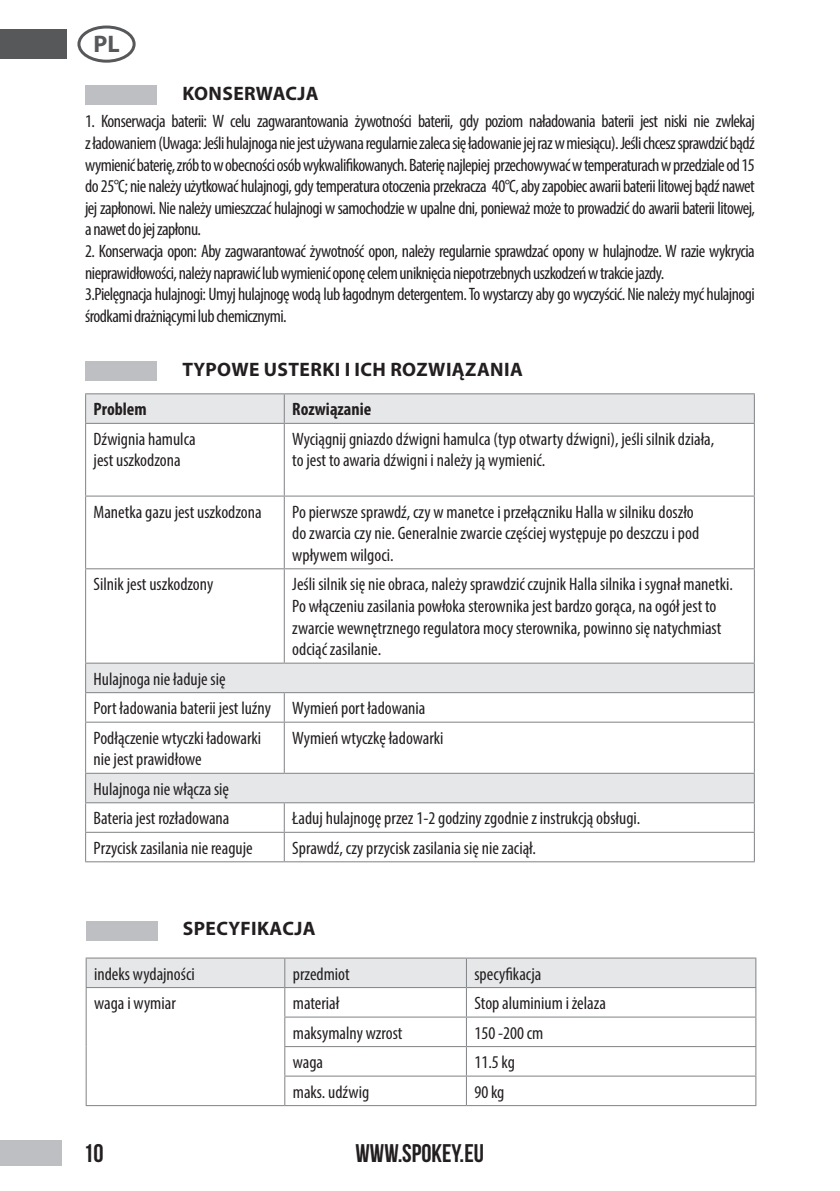
<style>
.page{position:relative;width:840px;height:1191px;background:#fff}
.page>*{position:absolute;margin:0;border:0;box-sizing:border-box;transform-origin:0 0}
.t1{font:25.6px "Bebas Neue";color:#231f20}
.t2{font:700 24px "Myriad Pro";color:#57585a}
.t3{font:700 19.6px "Myriad Pro";letter-spacing:.02em;color:#231f20}
.t4{font:condensed 18px/21.6px "Myriad Pro";color:#231f20}
.t5{font:condensed 18px/21.6px "Myriad Pro";letter-spacing:-.03em;color:#231f20}
.t6{font:700 condensed 18px "Myriad Pro";color:#231f20}
</style>
<div class="page">
<div style="left:0;top:1140px;width:61px;height:25px;background:#bebfc2"></div>
<div style="left:0;top:29px;width:66px;height:30px;background:#57585a"></div>
<div style="left:77px;top:26px;width:58px;height:37px;border:3px solid #57585a;border-radius:50%"></div>
<div style="left:85px;top:85px;width:72px;height:20px;background:#bebfc2"></div>
<div style="left:85px;top:361px;width:72px;height:20px;background:#bebfc2"></div>
<svg style="left:86px;top:394px;width:667px;height:408px"></svg>
<hr style="left:284px;top:393px;width:470px;height:1px;background:#808285">
<svg style="left:753px;top:394px;width:1px;height:29px"></svg>
<hr style="left:753px;top:424px;width:1px;height:71px;background:#808285">
<hr style="left:753px;top:496px;width:1px;height:72px;background:#808285">
<hr style="left:753px;top:569px;width:1px;height:93px;background:#808285">
<svg style="left:753px;top:663px;width:1px;height:58px"></svg>
<hr style="left:753px;top:722px;width:1px;height:50px;background:#808285">
<svg style="left:753px;top:773px;width:1px;height:88px"></svg>
<hr style="left:284px;top:423px;width:470px;height:1px;background:#808285">
<hr style="left:284px;top:495px;width:470px;height:1px;background:#808285">
<hr style="left:284px;top:568px;width:470px;height:1px;background:#808285">
<hr style="left:284px;top:662px;width:470px;height:1px;background:#808285">
<hr style="left:284px;top:692px;width:470px;height:1px;background:#808285">
<hr style="left:284px;top:721px;width:470px;height:1px;background:#808285">
<hr style="left:284px;top:772px;width:470px;height:1px;background:#808285">
<hr style="left:284px;top:802px;width:470px;height:1px;background:#808285">
<hr style="left:284px;top:831px;width:470px;height:1px;background:#808285">
<hr style="left:284px;top:861px;width:470px;height:1px;background:#808285">
<hr style="left:85px;top:393px;width:199px;height:1px;background:#808285">
<svg style="left:85px;top:394px;width:1px;height:29px"></svg>
<svg style="left:283px;top:394px;width:1px;height:29px"></svg>
<hr style="left:85px;top:423px;width:199px;height:1px;background:#808285">
<hr style="left:85px;top:424px;width:1px;height:71px;background:#808285">
<hr style="left:283px;top:424px;width:1px;height:71px;background:#808285">
<hr style="left:85px;top:495px;width:199px;height:1px;background:#808285">
<hr style="left:85px;top:496px;width:1px;height:72px;background:#808285">
<hr style="left:283px;top:496px;width:1px;height:72px;background:#808285">
<hr style="left:85px;top:568px;width:199px;height:1px;background:#808285">
<hr style="left:85px;top:569px;width:1px;height:93px;background:#808285">
<hr style="left:283px;top:569px;width:1px;height:93px;background:#808285">
<hr style="left:85px;top:662px;width:199px;height:1px;background:#808285">
<hr style="left:85px;top:692px;width:199px;height:1px;background:#808285">
<svg style="left:85px;top:663px;width:1px;height:58px"></svg>
<svg style="left:283px;top:693px;width:1px;height:28px"></svg>
<hr style="left:85px;top:721px;width:199px;height:1px;background:#808285">
<hr style="left:85px;top:722px;width:1px;height:50px;background:#808285">
<hr style="left:283px;top:722px;width:1px;height:50px;background:#808285">
<hr style="left:85px;top:772px;width:199px;height:1px;background:#808285">
<hr style="left:85px;top:802px;width:199px;height:1px;background:#808285">
<hr style="left:85px;top:831px;width:199px;height:1px;background:#808285">
<svg style="left:85px;top:773px;width:1px;height:88px"></svg>
<svg style="left:283px;top:803px;width:1px;height:58px"></svg>
<hr style="left:85px;top:861px;width:199px;height:1px;background:#808285">
<div style="left:86px;top:920px;width:71px;height:20px;background:#bebfc2"></div>
<hr style="left:284px;top:957px;width:182px;height:1px;background:#808285">
<hr style="left:466px;top:957px;width:290px;height:1px;background:#808285">
<hr style="left:284px;top:1105px;width:182px;height:1px;background:#808285">
<hr style="left:466px;top:1105px;width:290px;height:1px;background:#808285">
<hr style="left:86px;top:957px;width:198px;height:1px;background:#808285">
<hr style="left:86px;top:1105px;width:198px;height:1px;background:#808285">
<svg style="left:86px;top:958px;width:670px;height:147px"></svg>
<h2 class="t2" style="left:93px;top:28px;width:28px">PL</h2>
<p class="t3" style="left:182px;top:80px;width:138px">KONSERWACJA</p>
<p class="t4" style="left:85px;top:110px;width:671px;text-align:justify">1. Konserwacja baterii: W celu zagwarantowania żywotności baterii, gdy poziom naładowania baterii jest niski nie zwlekaj z ładowaniem (Uwaga: Jeśli hulajnoga nie jest używana regularnie zaleca się ładowanie jej raz w miesiącu). Jeśli chcesz sprawdzić bądź wymienić baterię, zrób to w obecności osób wykwalifikowanych. Baterię najlepiej przechowywać w temperaturach w przedziale od 15 do 25°C; nie należy użytkować hulajnogi, gdy temperatura otoczenia przekracza 40°C, aby zapobiec awarii baterii litowej bądź nawet jej zapłonowi. Nie należy umieszczać hulajnogi w samochodzie w upalne dni, ponieważ może to prowadzić do awarii baterii litowej, a nawet do jej zapłonu.</p>
<p class="t5" style="left:85px;top:240px;width:670px">2. Konserwacja opon: Aby zagwarantować żywotność opon, należy regularnie sprawdzać opony w hulajnodze. W razie wykrycia nieprawidłowości, należy naprawić lub wymienić oponę celem uniknięcia niepotrzebnych uszkodzeń w trakcie jazdy.<br>3.Pielęgnacja hulajnogi: Umyj hulajnogę wodą lub łagodnym detergentem. To wystarczy aby go wyczyścić. Nie należy myć hulajnogi środkami drażniącymi lub chemicznymi.</p>
<p class="t3" style="left:182px;top:356px;width:342px">TYPOWE USTERKI I ICH ROZWIĄZANIA</p>
<p class="t6" style="left:94px;top:398px;width:55px">Problem</p>
<p class="t6" style="left:292px;top:398px;width:80px">Rozwiązanie</p>
<p class="t4" style="left:94px;top:428px;width:104px">Dźwignia hamulca jest uszkodzona</p>
<p class="t4" style="left:292px;top:428px;width:423px">Wyciągnij gniazdo dźwigni hamulca (typ otwarty dźwigni), jeśli silnik działa, to jest to awaria dźwigni i należy ją wymienić.</p>
<p class="t4" style="left:94px;top:500px;width:169px">Manetka gazu jest uszkodzona</p>
<p class="t4" style="left:292px;top:500px;width:408px">Po pierwsze sprawdź, czy w manetce i przełączniku Halla w silniku doszło do zwarcia czy nie. Generalnie zwarcie częściej występuje po deszczu i pod wpływem wilgoci.</p>
<p class="t4" style="left:94px;top:573px;width:121px">Silnik jest uszkodzony</p>
<p class="t4" style="left:292px;top:573px;width:442px">Jeśli silnik się nie obraca, należy sprawdzić czujnik Halla silnika i sygnał manetki.<br>Po włączeniu zasilania powłoka sterownika jest bardzo gorąca, na ogół jest to zwarcie wewnętrznego regulatora mocy sterownika, powinno się natychmiast odciąć zasilanie.</p>
<p class="t4" style="left:94px;top:663px;width:333px;line-height:29.6px">Hulajnoga nie ładuje się<br>Port ładowania baterii jest luźny Wymień port ładowania<br>Podłączenie wtyczki ładowarki</p>
<p class="t4" style="left:94px;top:748px;width:109px">nie jest prawidłowe</p>
<p class="t4" style="left:292px;top:726px;width:153px">Wymień wtyczkę ładowarki</p>
<p class="t4" style="left:94px;top:774px;width:137px;line-height:29.6px">Hulajnoga nie włącza się<br>Bateria jest rozładowana</p>
<p class="t4" style="left:292px;top:807px;width:349px">Ładuj hulajnogę przez 1-2 godziny zgodnie z instrukcją obsługi.</p>
<p class="t4" style="left:94px;top:837px;width:160px">Przycisk zasilania nie reaguje</p>
<p class="t4" style="left:292px;top:837px;width:245px">Sprawdź, czy przycisk zasilania się nie zaciął.</p>
<p class="t3" style="left:183px;top:916px;width:134px">SPECYFIKACJA</p>
<p class="t4" style="left:94px;top:962px;width:102px">indeks wydajności</p>
<p class="t4" style="left:293px;top:962px;width:58px">przedmiot</p>
<p class="t4" style="left:474px;top:962px;width:68px">specyfikacja</p>
<p class="t4" style="left:94px;top:992px;width:83px">waga i wymiar</p>
<p class="t4" style="left:293px;top:992px;width:48px">materiał</p>
<p class="t4" style="left:474px;top:992px;width:133px">Stop aluminium i żelaza</p>
<p class="t4" style="left:293px;top:1021px;width:111px">maksymalny wzrost</p>
<p class="t4" style="left:474px;top:1021px;width:70px">150 -200 cm</p>
<p class="t4" style="left:293px;top:1051px;width:32px">waga</p>
<p class="t4" style="left:474px;top:1051px;width:42px">11.5 kg</p>
<p class="t4" style="left:293px;top:1080px;width:78px">maks. udźwig</p>
<p class="t4" style="left:474px;top:1080px;width:31px">90 kg</p>
<h1 class="t1" style="left:83px;top:1139px;width:22px">10</h1>
<h1 class="t1" style="left:355px;top:1139px;width:130px">WWW.SPOKEY.EU</h1>
</div>
